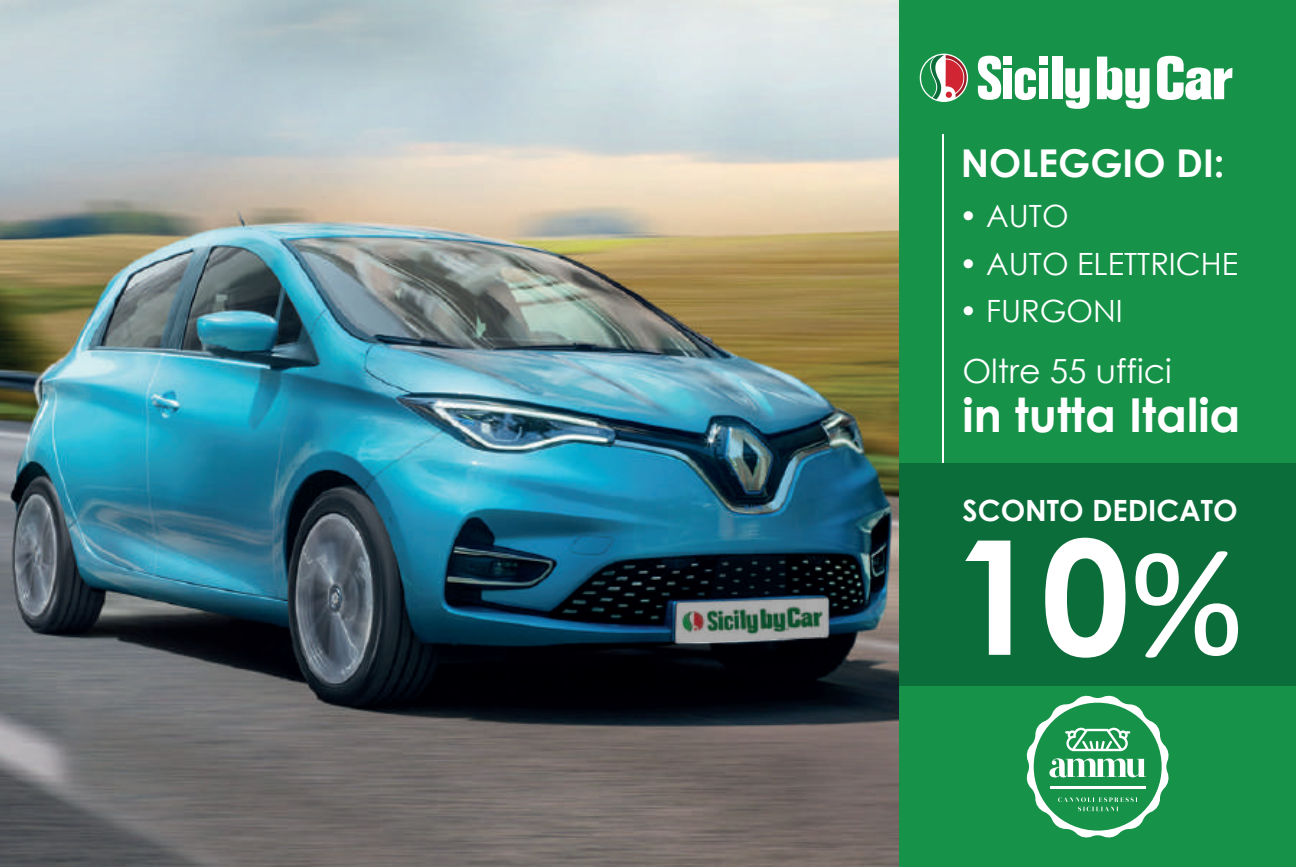
<style>
.page{position:relative;width:1296px;height:867px;background:#fff}
.page>*{position:absolute;margin:0;border:0;box-sizing:border-box;transform-origin:0 0}
.t1{font:700 159px "Century Gothic";color:#fff}
.t2{font:700 46.8px "Century Gothic";color:#fff}
.t3{font:700 38.4px "Century Gothic";color:#fff}
.t4{font:33.3px "Century Gothic";color:#fff}
.t5{font:30.6px "Century Gothic";color:#fff}
.t6{font:700 29.4px "Century Gothic";color:#fff}
.s1{font-family:"Calibri";font-weight:400}
</style>
<div class="page">
<img style="left:0;top:0;width:899px;height:867px">
<img style="left:674px;top:597px;width:154px;height:46px">
<div style="left:899px;top:0;width:396px;height:867px;background:#169348"></div>
<hr style="left:941px;top:134px;width:2px;height:420px;background:#fff">
<div style="left:1051px;top:57px;width:11px;height:42px;background:#fff"></div>
<svg style="left:1157px;top:56px;width:75px;height:44px"></svg>
<svg style="left:1065px;top:68px;width:24px;height:41px"></svg>
<svg style="left:1097px;top:57px;width:52px;height:52px"></svg>
<svg style="left:977px;top:56px;width:23px;height:44px"></svg>
<div style="left:1003px;top:68px;width:8px;height:31px;background:#fff"></div>
<div style="left:1003px;top:57px;width:8px;height:8px;background:#fff"></div>
<svg style="left:1014px;top:68px;width:21px;height:32px"></svg>
<div style="left:1038px;top:68px;width:9px;height:31px;background:#fff"></div>
<div style="left:1039px;top:57px;width:8px;height:8px;background:#fff"></div>
<svg style="left:920px;top:55px;width:46px;height:46px"></svg>
<div style="left:899px;top:463px;width:396px;height:222px;background:#0b6e3a"></div>
<svg style="left:1026px;top:695px;width:143px;height:143px"></svg>
<p class="t3" style="left:960px;top:139px;width:265px">NOLEGGIO DI:</p>
<p class="t5" style="left:958px;top:194px;width:111px">• AUTO</p>
<p class="t5" style="left:958px;top:242px;width:280px">• AUTO ELETTRICHE</p>
<p class="t5" style="left:958px;top:290px;width:165px">• FURGONI</p>
<p class="t4" style="left:962px;top:348px;width:211px">Oltre 55 uffici</p>
<h2 class="t2" style="left:962px;top:386px;width:279px">in tutta Italia</h2>
<p class="t6" style="left:962px;top:491px;width:277px">SCONTO DEDICATO</p>
<h1 class="t1" style="left:951px;top:497px;width:293px">10<span class="s1">%</span></h1>
</div>
